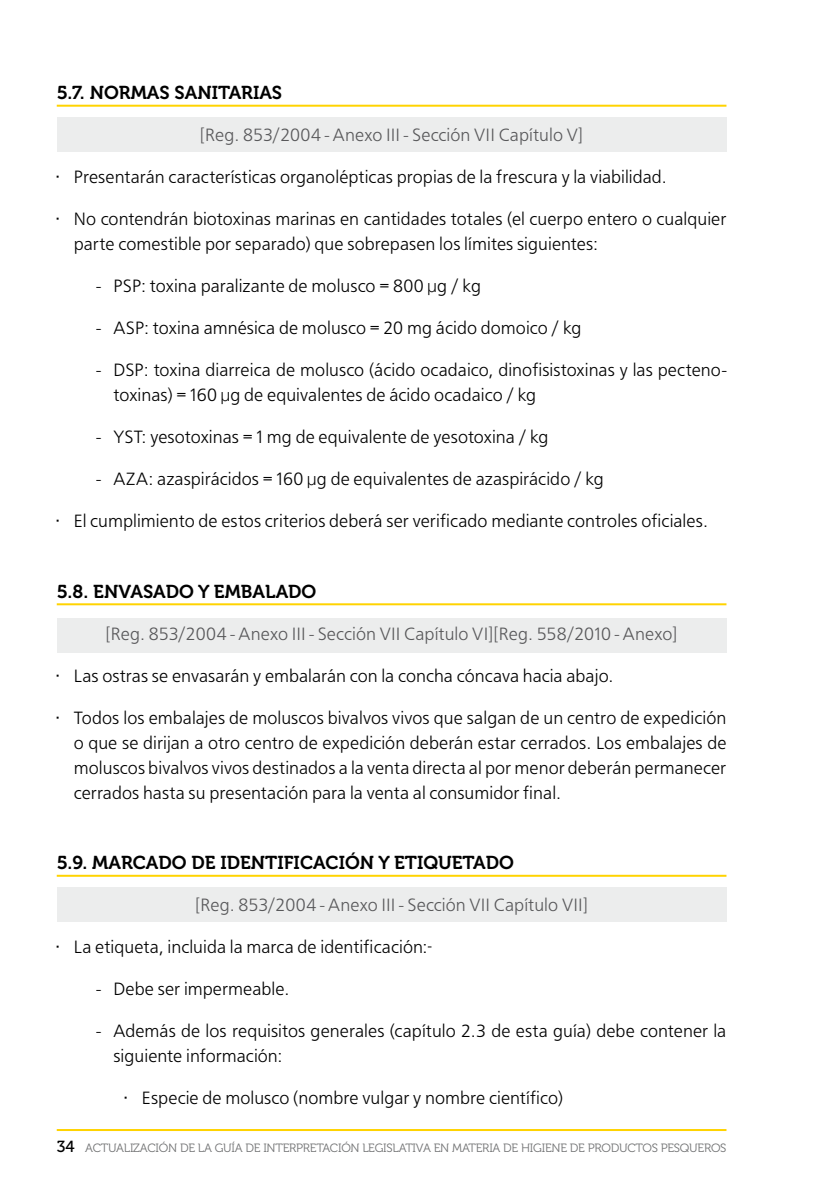
<style>
.page{position:relative;width:840px;height:1191px;background:#fff}
.page>*{position:absolute;margin:0;border:0;box-sizing:border-box;transform-origin:0 0}
.t1{font:18.6px/25px "Frutiger";color:#000}
.t2{font:18.6px "Frutiger";letter-spacing:.005em;color:#58585a}
.t3{font:18.6px "Museo 700";color:#000}
.t4{font:12px "Museo 300";letter-spacing:-.02em;color:#707172}
.s1{font-family:"Museo 500";font-size:16px;color:#000}
</style>
<div class="page">
<hr style="left:57px;top:1129px;width:669px;height:2px;background:#ffd300">
<div style="left:57px;top:118px;width:669px;height:34px;background:#eceded"></div>
<div style="left:57px;top:618px;width:669px;height:34px;background:#eceded"></div>
<div style="left:57px;top:887px;width:669px;height:34px;background:#eceded"></div>
<hr style="left:57px;top:105px;width:669px;height:2px;background:#ffd300">
<hr style="left:57px;top:603px;width:669px;height:2px;background:#ffd300">
<hr style="left:57px;top:874px;width:669px;height:2px;background:#ffd300">
<p class="t3" style="left:57px;top:82px;width:227px">5.7. NORMAS SANITARIAS</p>
<p class="t2" style="left:200px;top:122px;width:384px">[Reg. 853/2004 - Anexo III - Sección VII Capítulo V]</p>
<p class="t1" style="left:57px;top:166px;width:611px">· Presentarán características organolépticas propias de la frescura y la viabilidad.</p>
<p class="t1" style="left:74px;top:208px;width:653px;text-indent:-17px">· No contendrán biotoxinas marinas en cantidades totales (el cuerpo entero o cualquier parte comestible por separado) que sobrepasen los límites siguientes:</p>
<p class="t1" style="left:96px;top:275px;width:386px">- PSP: toxina paralizante de molusco = 800 µg / kg</p>
<p class="t1" style="left:96px;top:317px;width:486px">- ASP: toxina amnésica de molusco = 20 mg ácido domoico / kg</p>
<p class="t1" style="left:113px;top:359px;width:614px;text-indent:-17px">- DSP: toxina diarreica de molusco (ácido ocadaico, dinofisistoxinas y las pecteno&shy;toxinas) = 160 µg de equivalentes de ácido ocadaico / kg</p>
<p class="t1" style="left:96px;top:426px;width:453px">- YST: yesotoxinas = 1 mg de equivalente de yesotoxina / kg</p>
<p class="t1" style="left:96px;top:468px;width:509px">- AZA: azaspirácidos = 160 µg de equivalentes de azaspirácido / kg</p>
<p class="t1" style="left:57px;top:510px;width:652px">· El cumplimiento de estos criterios deberá ser verificado mediante controles oficiales.</p>
<p class="t3" style="left:57px;top:581px;width:261px">5.8. ENVASADO Y EMBALADO</p>
<p class="t2" style="left:105px;top:621px;width:573px">[Reg. 853/2004 - Anexo III - Sección VII Capítulo VI][Reg. 558/2010 - Anexo]</p>
<p class="t1" style="left:57px;top:664px;width:558px">· Las ostras se envasarán y embalarán con la concha cóncava hacia abajo.</p>
<p class="t1" style="left:74px;top:706px;width:654px;text-align:justify;text-indent:-17px">· Todos los embalajes de moluscos bivalvos vivos que salgan de un centro de expedición o que se dirijan a otro centro de expedición deberán estar cerrados. Los embalajes de moluscos bivalvos vivos destinados a la venta directa al por menor deberán permanecer cerrados hasta su presentación para la venta al consumidor final.</p>
<p class="t3" style="left:57px;top:852px;width:458px">5.9. MARCADO DE IDENTIFICACIÓN Y ETIQUETADO</p>
<p class="t2" style="left:195px;top:892px;width:394px">[Reg. 853/2004 - Anexo III - Sección VII Capítulo VII]</p>
<p class="t1" style="left:57px;top:936px;width:372px">· La etiqueta, incluida la marca de identificación:</p>
<p class="t1" style="left:96px;top:978px;width:194px">- Debe ser impermeable.</p>
<p class="t1" style="left:113px;top:1020px;width:614px;text-indent:-17px">- Además de los requisitos generales (capítulo 2.3 de esta guía) debe contener la siguiente información:</p>
<p class="t1" style="left:125px;top:1087px;width:439px">· Especie de molusco (nombre vulgar y nombre científico)</p>
<p class="t4" style="left:57px;top:1141px;width:670px"><span class="s1">34</span> ACTUALIZACIÓN DE LA GUÍA DE INTERPRETACIÓN LEGISLATIVA EN MATERIA DE HIGIENE DE PRODUCTOS PESQUEROS</p>
</div>
